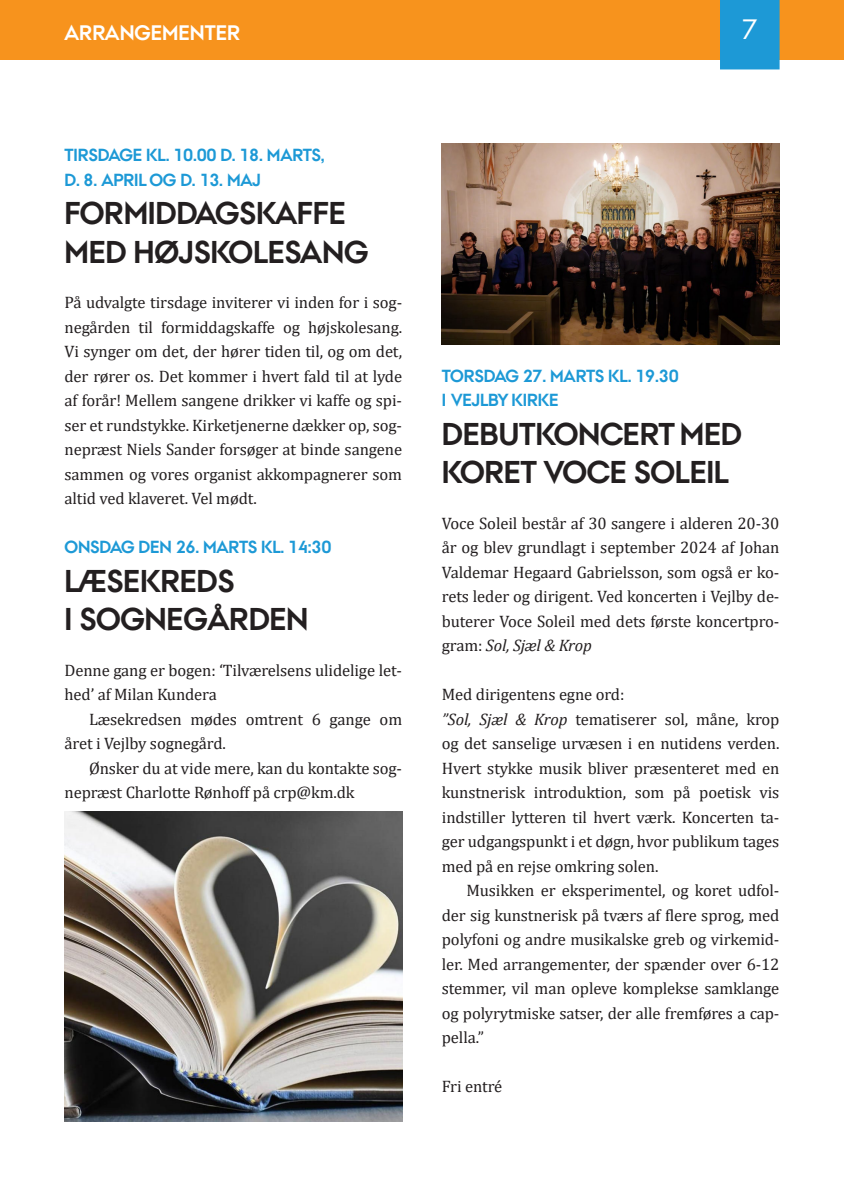
<style>
.page{position:relative;width:844px;height:1191px;background:#fff}
.page>*{position:absolute;margin:0;border:0;box-sizing:border-box;transform-origin:0 0}
.t1{font:700 31.5px/38.5px "AU Passata";letter-spacing:-.01em;color:#231f20}
.t2{font:28px "AU Passata";color:#fff}
.t3{font:700 21px "AU Passata";color:#fff}
.t4{font:700 17.5px/24.5px "AU Passata";letter-spacing:-.01em;color:#1d99d6}
.t5{font:16.62px/24.5px "Cambria";letter-spacing:-.01em;color:#231f20}
.s1{font-style:italic}
</style>
<div class="page">
<div style="left:0;top:0;width:843px;height:60px;background:#f7931d"></div>
<div style="left:720px;top:0;width:59px;height:69px;background:#1d99d6"></div>
<img style="left:64px;top:811px;width:338px;height:310px">
<img style="left:441px;top:144px;width:338px;height:201px">
<p class="t3" style="left:64px;top:20px;width:177px">ARRANGEMENTER</p>
<h2 class="t2" style="left:741px;top:13px;width:17px">7</h2>
<p class="t4" style="left:64px;top:143px;width:262px">TIRSDAGE KL. 10.00 D. 18. MARTS,<br>D. 8. APRIL OG D. 13. MAJ</p>
<h1 class="t1" style="left:64px;top:194px;width:305px">FORMIDDAGSKAFFE<br>MED HØJSKOLESANG</h1>
<p class="t5" style="left:64px;top:290px;width:339px;text-align:justify">På udvalgte tirsdage inviterer vi inden for i sog&shy;negården til formiddagskaffe og højskolesang.<br>Vi synger om det, der hører tiden til, og om det, der rører os. Det kommer i hvert fald til at lyde af forår! Mellem sangene drikker vi kaffe og spi&shy;ser et rundstykke. Kirketjenerne dækker op, sog&shy;nepræst Niels Sander forsøger at binde sangene sammen og vores organist akkompagnerer som altid ved klaveret. Vel mødt.</p>
<p class="t4" style="left:64px;top:535px;width:268px">ONSDAG DEN 26. MARTS KL. 14:30</p>
<h1 class="t1" style="left:64px;top:562px;width:245px">LÆSEKREDS<br>I SOGNEGÅRDEN</h1>
<p class="t5" style="left:64px;top:658px;width:339px">Denne gang er bogen: ‘Tilværelsens ulidelige let&shy;hed’ af Milan Kundera</p>
<p class="t5" style="left:64px;top:707px;width:339px;text-indent:25px">Læsekredsen mødes omtrent 6 gange om året i Vejlby sognegård.</p>
<p class="t5" style="left:64px;top:756px;width:339px;text-indent:25px">Ønsker du at vide mere, kan du kontakte sog&shy;nepræst Charlotte Rønhoff på crp@km.dk</p>
<p class="t4" style="left:441px;top:363px;width:238px">TORSDAG 27. MARTS KL. 19.30<br>I VEJLBY KIRKE</p>
<h1 class="t1" style="left:441px;top:415px;width:301px">DEBUTKONCERT MED<br>KORET VOCE SOLEIL</h1>
<p class="t5" style="left:441px;top:511px;width:339px;text-align:justify">Voce Soleil består af 30 sangere i alderen 20-30 år og blev grundlagt i september 2024 af Johan Valdemar Hegaard Gabrielsson, som også er ko&shy;rets leder og dirigent. Ved koncerten i Vejlby de&shy;buterer Voce Soleil med dets første koncertpro&shy;gram: <span class="s1">Sol, Sjæl &amp; Krop</span></p>
<p class="t5" style="left:441px;top:682px;width:339px">Med dirigentens egne ord:<br><span class="s1">”Sol, Sjæl &amp; Krop</span> tematiserer sol, måne, krop og det sanselige urvæsen i en nutidens verden.<br>Hvert stykke musik bliver præsenteret med en kunstnerisk introduktion, som på poetisk vis indstiller lytteren til hvert værk. Koncerten ta&shy;ger udgangspunkt i et døgn, hvor publikum tages med på en rejse omkring solen.</p>
<p class="t5" style="left:441px;top:878px;width:339px;text-align:justify;text-indent:25px">Musikken er eksperimentel, og koret udfol&shy;der sig kunstnerisk på tværs af flere sprog, med polyfoni og andre musikalske greb og virkemid&shy;ler. Med arrangementer, der spænder over 6-12 stemmer, vil man opleve komplekse samklange og polyrytmiske satser, der alle fremføres a cap&shy;pella.”</p>
<p class="t5" style="left:441px;top:1074px;width:62px">Fri entré</p>
</div>
